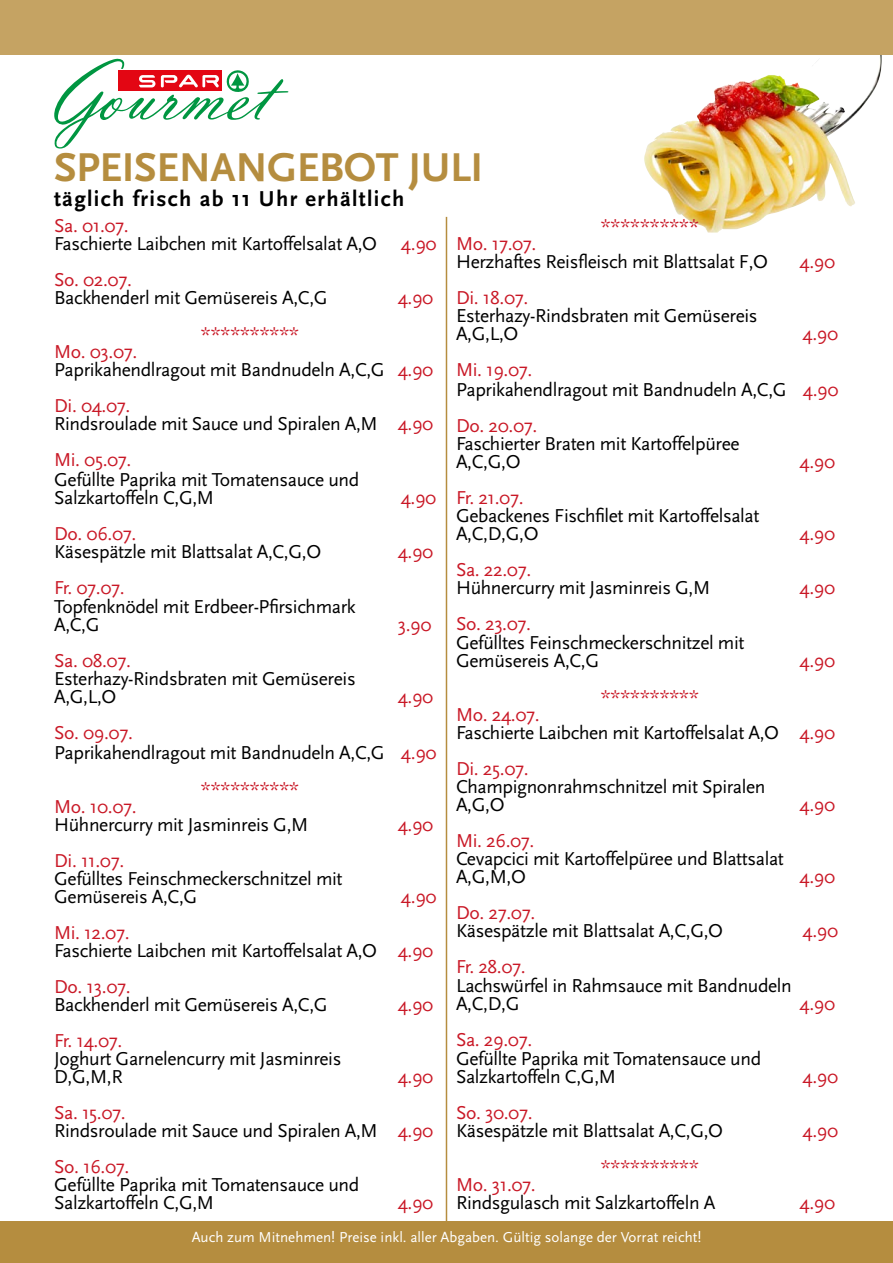
<style>
.page{position:relative;width:893px;height:1263px;background:#fff}
.page>*{position:absolute;margin:0;border:0;box-sizing:border-box;transform-origin:0 0}
.t1{font:700 42px "Scala Sans";letter-spacing:-.01em;color:#b58d3f}
.t2{font:700 22.5px "Scala Sans";letter-spacing:.06em;color:#000}
.t3{font:19.5px/18px "Scala Sans";letter-spacing:-.02em;color:#000}
.t4{font:19.5px "Scala Sans";letter-spacing:-.02em;color:#c91826}
.t5{font:15px "Scala Sans";color:#fff}
.s1{color:#c91826}
</style>
<div class="page">
<img style="left:644px;top:54px;width:237px;height:179px">
<hr style="left:446px;top:217px;width:1px;height:1016px;background:#b58d3f">
<div style="left:0;top:1221px;width:893px;height:42px;background:#b58d3f"></div>
<svg style="left:54px;top:58px;width:234px;height:91px"></svg>
<div style="left:0;top:0;width:893px;height:54px;background:#c5a363"></div>
<h1 class="t1" style="left:54px;top:145px;width:431px">SPEISENANGEBOT JULI</h1>
<p class="t2" style="left:54px;top:187px;width:352px">täglich frisch ab 11 Uhr erhältlich</p>
<p class="t3" style="left:54px;top:217px;width:384px"><span class="s1">Sa. 01.07.<br></span>Faschierte Laibchen mit Kartoffelsalat A,O <span class="s1">4.90</span></p>
<p class="t4" style="left:54px;top:269px;width:79px">So. 02.07.</p>
<p class="t3" style="left:54px;top:289px;width:275px">Backhenderl mit Gemüsereis A,C,G</p>
<p class="t4" style="left:398px;top:287px;width:37px">4.90</p>
<p class="t4" style="left:201px;top:323px;width:100px">**********</p>
<p class="t3" style="left:54px;top:343px;width:381px"><span class="s1">Mo. 03.07.<br></span>Paprikahendlragout mit Bandnudeln A,C,G <span class="s1">4.90</span></p>
<p class="t3" style="left:54px;top:397px;width:381px"><span class="s1">Di. 04.07.<br></span>Rindsroulade mit Sauce und Spiralen A,M <span class="s1">4.90</span></p>
<p class="t4" style="left:54px;top:449px;width:79px">Mi. 05.07.</p>
<p class="t3" style="left:54px;top:471px;width:307px">Gefüllte Paprika mit Tomatensauce und<br>Salzkartoffeln C,G,M</p>
<p class="t4" style="left:601px;top:215px;width:100px">**********</p>
<p class="t4" style="left:456px;top:233px;width:82px">Mo. 17.07.</p>
<p class="t3" style="left:456px;top:253px;width:313px">Herzhaftes Reisfleisch mit Blattsalat F,O</p>
<p class="t4" style="left:800px;top:251px;width:37px">4.90</p>
<p class="t4" style="left:456px;top:287px;width:74px">Di. 18.07.</p>
<p class="t3" style="left:456px;top:307px;width:303px">Esterhazy-Rindsbraten mit Gemüsereis<br>A,G,L,O</p>
<p class="t4" style="left:803px;top:323px;width:37px">4.90</p>
<p class="t3" style="left:456px;top:361px;width:384px;line-height:19.5px"><span class="s1">Mi. 19.07.<br></span>Paprikahendlragout mit Bandnudeln A,C,G <span class="s1">4.90</span></p>
<p class="t4" style="left:456px;top:415px;width:83px">Do. 20.07.</p>
<p class="t3" style="left:456px;top:435px;width:285px">Faschierter Braten mit Kartoffelpüree<br>A,C,G,O</p>
<p class="t4" style="left:800px;top:451px;width:37px">4.90</p>
<p class="t4" style="left:456px;top:487px;width:69px">Fr. 21.07.</p>
<p class="t3" style="left:456px;top:507px;width:305px">Gebackenes Fischfilet mit Kartoffelsalat<br>A,C,D,G,O</p>
<p class="t4" style="left:401px;top:487px;width:37px">4.90</p>
<p class="t4" style="left:54px;top:523px;width:84px">Do. 06.07.</p>
<p class="t3" style="left:54px;top:543px;width:269px">Käsespätzle mit Blattsalat A,C,G,O</p>
<p class="t4" style="left:398px;top:541px;width:37px">4.90</p>
<p class="t4" style="left:54px;top:577px;width:72px">Fr. 07.07.</p>
<p class="t3" style="left:54px;top:598px;width:303px">Topfenknödel mit Erdbeer-Pfirsichmark<br>A,C,G</p>
<p class="t4" style="left:800px;top:523px;width:37px">4.90</p>
<p class="t4" style="left:456px;top:559px;width:77px">Sa. 22.07.</p>
<p class="t3" style="left:456px;top:579px;width:256px">Hühnercurry mit Jasminreis G,M</p>
<p class="t4" style="left:800px;top:577px;width:37px">4.90</p>
<p class="t4" style="left:456px;top:613px;width:77px">So. 23.07.</p>
<p class="t3" style="left:456px;top:634px;width:290px">Gefülltes Feinschmeckerschnitzel mit<br>Gemüsereis A,C,G</p>
<p class="t4" style="left:398px;top:614px;width:35px">3.90</p>
<p class="t4" style="left:54px;top:650px;width:78px">Sa. 08.07.</p>
<p class="t3" style="left:54px;top:670px;width:303px">Esterhazy-Rindsbraten mit Gemüsereis<br>A,G,L,O</p>
<p class="t4" style="left:800px;top:650px;width:37px">4.90</p>
<p class="t4" style="left:601px;top:686px;width:100px">**********</p>
<p class="t3" style="left:456px;top:706px;width:381px"><span class="s1">Mo. 24.07.<br></span>Faschierte Laibchen mit Kartoffelsalat A,O <span class="s1">4.90</span></p>
<p class="t4" style="left:456px;top:758px;width:74px">Di. 25.07.</p>
<p class="t3" style="left:456px;top:778px;width:311px">Champignonrahmschnitzel mit Spiralen<br>A,G,O</p>
<p class="t4" style="left:398px;top:686px;width:37px">4.90</p>
<p class="t3" style="left:54px;top:724px;width:384px;line-height:19.5px"><span class="s1">So. 09.07.<br></span>Paprikahendlragout mit Bandnudeln A,C,G <span class="s1">4.90</span></p>
<p class="t4" style="left:201px;top:778px;width:100px">**********</p>
<p class="t4" style="left:54px;top:796px;width:84px">Mo. 10.07.</p>
<p class="t3" style="left:54px;top:816px;width:256px">Hühnercurry mit Jasminreis G,M</p>
<p class="t4" style="left:398px;top:814px;width:37px">4.90</p>
<p class="t4" style="left:54px;top:850px;width:72px">Di. 11.07.</p>
<p class="t3" style="left:54px;top:870px;width:290px">Gefülltes Feinschmeckerschnitzel mit<br>Gemüsereis A,C,G</p>
<p class="t4" style="left:800px;top:794px;width:37px">4.90</p>
<p class="t4" style="left:456px;top:830px;width:80px">Mi. 26.07.</p>
<p class="t3" style="left:456px;top:850px;width:329px">Cevapcici mit Kartoffelpüree und Blattsalat<br>A,G,M,O</p>
<p class="t4" style="left:800px;top:866px;width:37px">4.90</p>
<p class="t4" style="left:401px;top:886px;width:37px">4.90</p>
<p class="t3" style="left:54px;top:924px;width:381px"><span class="s1">Mi. 12.07.<br></span>Faschierte Laibchen mit Kartoffelsalat A,O <span class="s1">4.90</span></p>
<p class="t4" style="left:54px;top:976px;width:78px">Do. 13.07.</p>
<p class="t3" style="left:54px;top:996px;width:275px">Backhenderl mit Gemüsereis A,C,G</p>
<p class="t4" style="left:398px;top:994px;width:37px">4.90</p>
<p class="t4" style="left:54px;top:1030px;width:70px">Fr. 14.07.</p>
<p class="t3" style="left:54px;top:1050px;width:289px">Joghurt Garnelencurry mit Jasminreis<br>D,G,M,R</p>
<p class="t4" style="left:456px;top:902px;width:81px">Do. 27.07.</p>
<p class="t3" style="left:456px;top:922px;width:269px">Käsespätzle mit Blattsalat A,C,G,O</p>
<p class="t4" style="left:803px;top:920px;width:37px">4.90</p>
<p class="t4" style="left:456px;top:956px;width:71px">Fr. 28.07.</p>
<p class="t3" style="left:456px;top:976px;width:337px">Lachswürfel in Rahmsauce mit Bandnudeln<br>A,C,D,G</p>
<p class="t4" style="left:800px;top:992px;width:37px">4.90</p>
<p class="t4" style="left:456px;top:1028px;width:78px">Sa. 29.07.</p>
<p class="t3" style="left:456px;top:1050px;width:307px">Gefüllte Paprika mit Tomatensauce und<br>Salzkartoffeln C,G,M</p>
<p class="t4" style="left:398px;top:1066px;width:37px">4.90</p>
<p class="t3" style="left:54px;top:1104px;width:381px"><span class="s1">Sa. 15.07.<br></span>Rindsroulade mit Sauce und Spiralen A,M <span class="s1">4.90</span></p>
<p class="t4" style="left:54px;top:1156px;width:77px">So. 16.07.</p>
<p class="t3" style="left:54px;top:1176px;width:307px">Gefüllte Paprika mit Tomatensauce und<br>Salzkartoffeln C,G,M</p>
<p class="t4" style="left:803px;top:1066px;width:37px">4.90</p>
<p class="t4" style="left:456px;top:1102px;width:78px">So. 30.07.</p>
<p class="t3" style="left:456px;top:1122px;width:269px">Käsespätzle mit Blattsalat A,C,G,O</p>
<p class="t4" style="left:803px;top:1120px;width:37px">4.90</p>
<p class="t4" style="left:601px;top:1156px;width:100px">**********</p>
<p class="t4" style="left:456px;top:1174px;width:81px">Mo. 31.07.</p>
<p class="t3" style="left:456px;top:1194px;width:261px">Rindsgulasch mit Salzkartoffeln A</p>
<p class="t4" style="left:800px;top:1192px;width:37px">4.90</p>
<p class="t4" style="left:398px;top:1192px;width:37px">4.90</p>
<p class="t5" style="left:192px;top:1229px;width:511px">Auch zum Mitnehmen! Preise inkl. aller Abgaben. Gültig solange der Vorrat reicht!</p>
</div>
